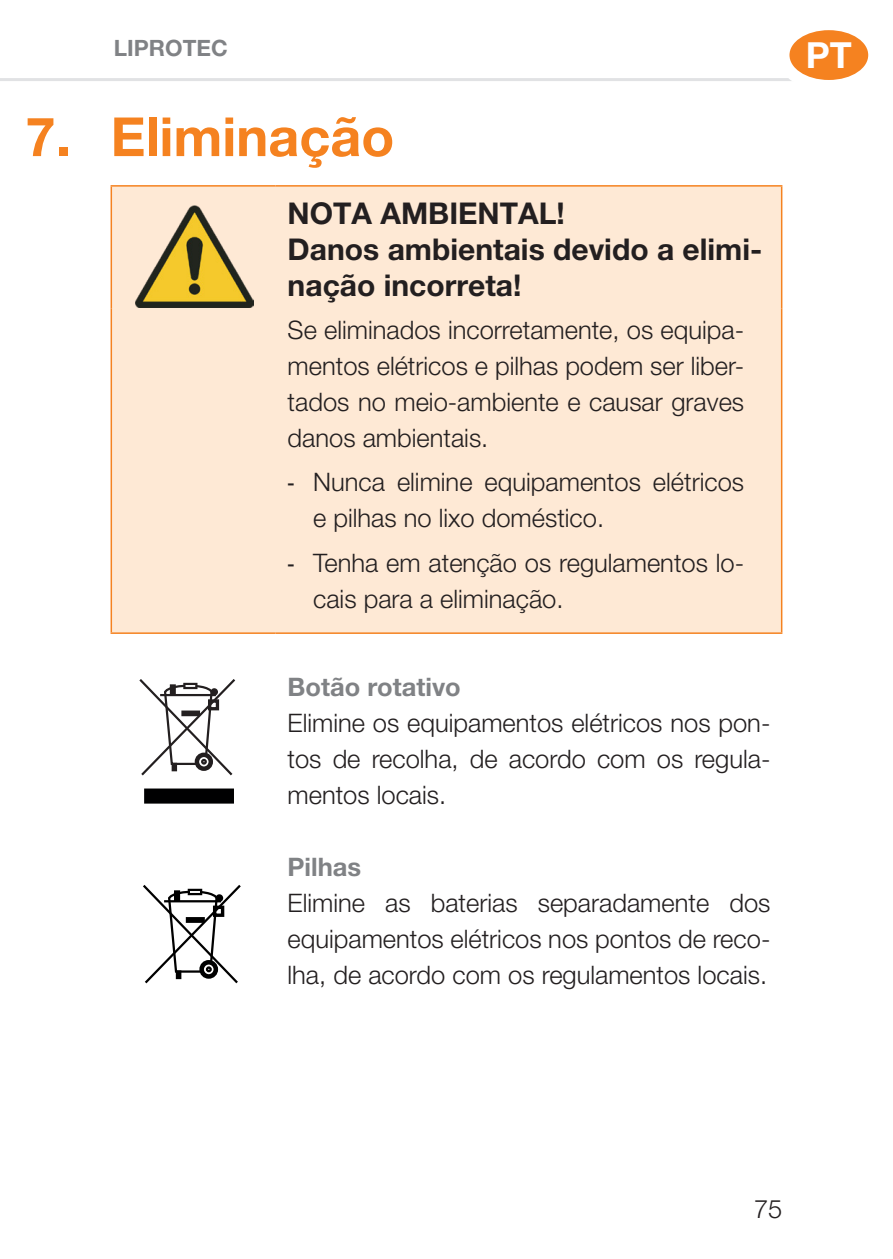
<style>
.page{position:relative;width:893px;height:1259px;background:#fff}
.page>*{position:absolute;margin:0;border:0;box-sizing:border-box;transform-origin:0 0}
.t1{font:700 54px "Helvetica Neue LT Pro";color:#f58220}
.t2{font:700 36px "Helvetica Neue LT Pro";color:#fff}
.Sicherheitshinweis_1{font:700 30px/36px "Helvetica Neue LT Pro";color:#231f20}
.Sicherheitshinweis_2{font:300 25.5px/36px "Helvetica Neue LT Pro";color:#231f20}
.Fließtext_Tabelle{font:300 25.5px/36px "Helvetica Neue LT Pro";color:#231f20;text-align:justify}
.Überschrift_3_Innens{font:700 25.5px "Helvetica Neue LT Pro";color:#808285}
.t3{font:700 22.5px "Helvetica Neue LT Pro";color:#808285}
.s1{font-family:"Arial Narrow";font-weight:400}
</style>
<div class="page">
<hr style="left:0;top:78px;width:829px;height:3px;background:#e1e2e4">
<svg style="left:783px;top:24px;width:91px;height:62px;background:#f69440"></svg>
<div style="left:777px;top:18px;width:103px;height:74px;border:12px solid #fff;border-radius:50%"></div>
<div style="left:112px;top:187px;width:669px;height:445px;background:#fee9d5"></div>
<hr style="left:111px;top:632px;width:165px;height:2px;background:#f58220">
<hr style="left:111px;top:185px;width:165px;height:2px;background:#f58220">
<hr style="left:111px;top:187px;width:1px;height:121px;background:#f58220">
<hr style="left:111px;top:308px;width:1px;height:324px;background:#f58220">
<hr style="left:276px;top:185px;width:506px;height:2px;background:#f58220">
<hr style="left:781px;top:187px;width:1px;height:121px;background:#f58220">
<hr style="left:781px;top:308px;width:1px;height:324px;background:#f58220">
<hr style="left:276px;top:632px;width:506px;height:2px;background:#f58220">
<img style="left:135px;top:205px;width:118px;height:103px">
<svg style="left:139px;top:679px;width:97px;height:97px"></svg>
<div style="left:145px;top:789px;width:88px;height:13px;background:#000001"></div>
<div style="left:144px;top:788px;width:90px;height:15px;border:2px solid #000001"></div>
<svg style="left:143px;top:885px;width:98px;height:99px"></svg>
<p class="t3" style="left:114px;top:35px;width:115px">LIPROTEC</p>
<h2 class="t2" style="left:806px;top:33px;width:48px">PT</h2>
<p class="t1" style="left:26px;top:103px;width:370px">7. Eliminação</p>
<p class="Sicherheitshinweis_1" style="left:288px;top:195px;width:279px">NOTA AMBIENTAL!</p>
<p class="Sicherheitshinweis_1" style="left:288px;top:231px;width:476px">Danos ambientais devido a elimi&shy;nação incorreta!</p>
<p class="Sicherheitshinweis_2" style="left:288px;top:311px;width:458px;text-align:justify">Se eliminados incorretamente, os equipa&shy;mentos elétricos e pilhas podem ser liber&shy;tados no meio-ambiente e causar graves danos ambientais.</p>
<p class="Sicherheitshinweis_2" style="left:313px;top:463px;width:432px;text-indent:-26px"><span class="s1">-</span> Nunca elimine equipamentos elétricos e pilhas no lixo doméstico.</p>
<p class="Sicherheitshinweis_2" style="left:313px;top:544px;width:432px;text-indent:-26px"><span class="s1">-</span> Tenha em atenção os regulamentos lo&shy;cais para a eliminação.</p>
<p class="Überschrift_3_Innens" style="left:288px;top:671px;width:175px">Botão rotativo</p>
<p class="Fließtext_Tabelle" style="left:288px;top:704px;width:484px">Elimine os equipamentos elétricos nos pon&shy;tos de recolha, de acordo com os regula&shy;mentos locais.</p>
<p class="Überschrift_3_Innens" style="left:288px;top:851px;width:75px">Pilhas</p>
<p class="Fließtext_Tabelle" style="left:288px;top:884px;width:484px">Elimine as baterias separadamente dos equipamentos elétricos nos pontos de reco&shy;lha, de acordo com os regulamentos locais.</p>
<p class="Sicherheitshinweis_2" style="left:754px;top:1190px;width:30px">75</p>
</div>
